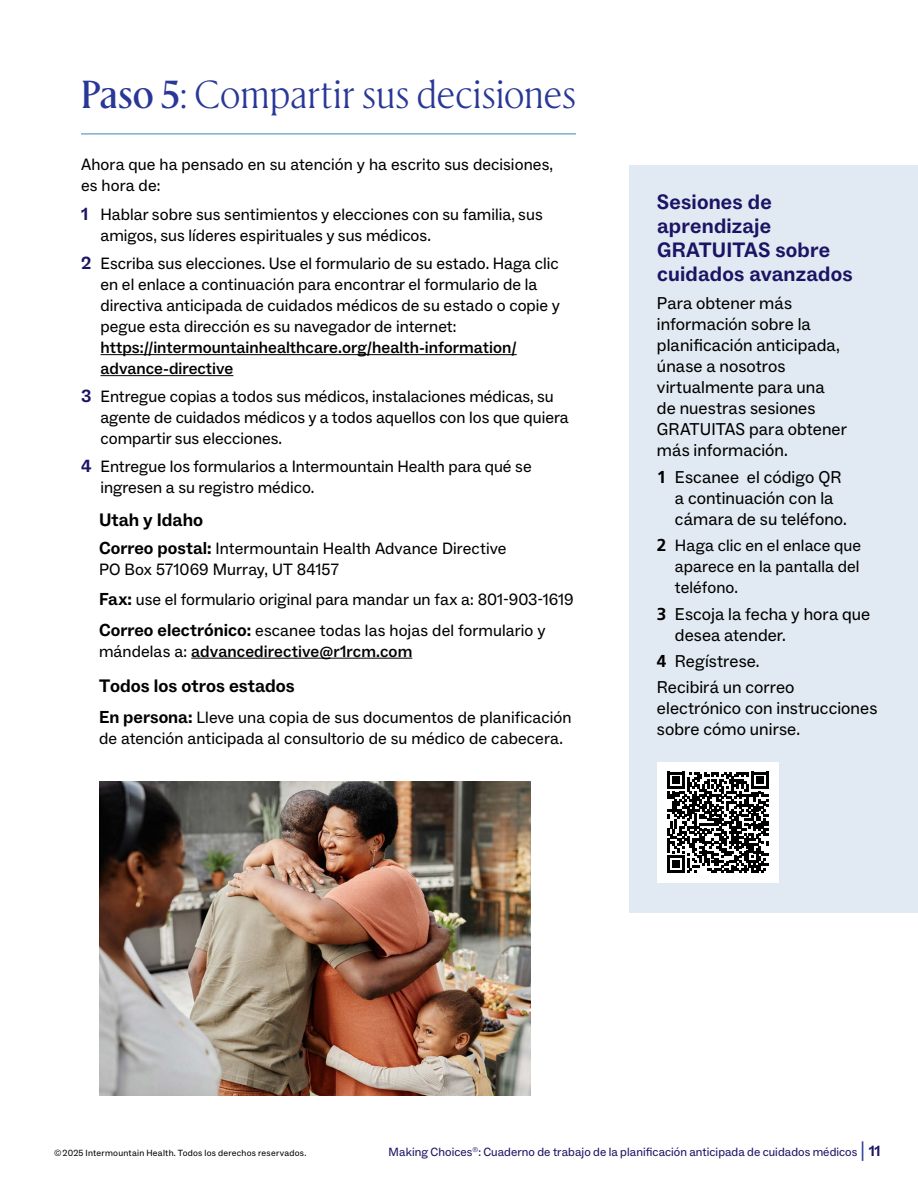
<style>
.page{position:relative;width:918px;height:1188px;background:#fff}
.page>*{position:absolute;margin:0;border:0;box-sizing:border-box;transform-origin:0 0}
.head_1{font:39px "Rector";letter-spacing:.005em;color:#293896}
.head_3{font:700 21px/24px "ABC Social";letter-spacing:.01em;color:#1b1464}
.Main{font:700 18.15px "ABC Social";color:#000}
.Main_table{font:17.25px/21px "ABC Social";letter-spacing:.005em;color:#000}
.Main-2{font:16.5px/21px "ABC Social";letter-spacing:.005em;color:#000}
.t1{font:700 15px "ABC Social";color:#1b1464}
.t2{font:12px "ABC Social";letter-spacing:.005em;color:#1b1464}
.t3{font:9px "ABC Social";letter-spacing:.025em;color:#000}
.s1{font-weight:500}
.s2{font-weight:700;font-size:17.85px;color:#1b1464}
.s3{font-weight:700;font-size:17.4px}
.s4{font-family:"Frutiger LT Std";font-weight:700}
.s5{font-family:"Frutiger LT Std";font-weight:700;font-size:17.25px}
.s6{font-weight:400;font-size:19.5px;color:#293896}
</style>
<div class="page">
<hr style="left:100px;top:354px;width:417px;height:1px;background:#000">
<hr style="left:100px;top:375px;width:133px;height:1px;background:#000">
<hr style="left:191px;top:658px;width:221px;height:1px;background:#000">
<hr style="left:81px;top:133px;width:495px;height:2px;background:#7cafd1">
<div style="left:630px;top:165px;width:288px;height:748px;background:#e1eaf2"></div>
<div style="left:657px;top:762px;width:122px;height:121px;background:#fff"></div>
<svg style="left:667px;top:772px;width:101px;height:101px"></svg>
<img style="left:99px;top:782px;width:432px;height:313px">
<p class="head_1" style="left:81px;top:68px;width:497px"><span class="s1">Paso 5</span>: Compartir sus decisiones</p>
<p class="Main-2" style="left:81px;top:154px;width:474px">Ahora que ha pensado en su atención y ha escrito sus decisiones, es hora de:</p>
<p class="Main-2" style="left:100px;top:205px;width:444px;text-indent:-20px"><span class="s2">1</span> Hablar sobre sus sentimientos y elecciones con su familia, sus amigos, sus líderes espirituales y sus médicos.</p>
<p class="Main-2" style="left:100px;top:253px;width:461px;text-indent:-20px"><span class="s2">2</span> Escriba sus elecciones. Use el formulario de su estado. Haga clic en el enlace a continuación para encontrar el formulario de la directiva anticipada de cuidados médicos de su estado o copie y pegue esta dirección es su navegador de internet: <span class="s1">https://intermountainhealthcare.org/health-information/ advance-directive</span></p>
<p class="Main-2" style="left:100px;top:386px;width:470px;text-indent:-20px"><span class="s2">3</span> Entregue copias a todos sus médicos, instalaciones médicas, su agente de cuidados médicos y a todos aquellos con los que quiera compartir sus elecciones.</p>
<p class="Main-2" style="left:100px;top:456px;width:433px;text-indent:-20px"><span class="s2">4</span> Entregue los formularios a Intermountain Health para qué se ingresen a su registro médico.</p>
<p class="Main" style="left:99px;top:509px;width:106px">Utah y Idaho</p>
<p class="Main-2" style="left:99px;top:538px;width:409px"><span class="s3">Correo postal:</span> Intermountain Health Advance Directive<br>PO Box 571069 Murray, UT 84157</p>
<p class="Main-2" style="left:99px;top:590px;width:476px"><span class="s3">Fax:</span> use el formulario original para mandar un fax a: 801-903-1619</p>
<p class="Main-2" style="left:99px;top:620px;width:448px"><span class="s3">Correo electrónico:</span> escanee todas las hojas del formulario y mándelas a: <span class="s1">advancedirective@r1rcm.com</span></p>
<p class="Main" style="left:99px;top:675px;width:197px">Todos los otros estados</p>
<p class="Main-2" style="left:99px;top:707px;width:474px"><span class="s3">En persona:</span> Lleve una copia de sus documentos de planificación de atención anticipada al consultorio de su médico de cabecera.</p>
<p class="head_3" style="left:657px;top:190px;width:197px">Sesiones de aprendizaje<br>GRATUITAS sobre cuidados avanzados</p>
<p class="Main_table" style="left:657px;top:293px;width:191px">Para obtener más información sobre la planificación anticipada, únase a nosotros virtualmente para una de nuestras sesiones<br>GRATUITAS para obtener más información.</p>
<p class="Main_table" style="left:675px;top:467px;width:173px;text-indent:-18px"><span class="s4">1</span> Escanee el código QR a continuación con la cámara de su teléfono.</p>
<p class="Main-2" style="left:675px;top:535px;width:188px;text-align:justify;text-indent:-18px"><span class="s5">2</span> Haga clic en el enlace que aparece en la pantalla del teléfono.</p>
<p class="Main_table" style="left:675px;top:603px;width:197px;text-indent:-18px"><span class="s4">3</span> Escoja la fecha y hora que desea atender.</p>
<p class="Main_table" style="left:657px;top:651px;width:104px"><span class="s4">4</span> Regístrese.</p>
<p class="Main_table" style="left:657px;top:677px;width:222px">Recibirá un correo electrónico con instrucciones sobre cómo unirse.</p>
<p class="t3" style="left:54px;top:1147px;width:254px">© 2025 Intermountain Health. Todos los derechos reservados.</p>
<p class="t2" style="left:389px;top:1144px;width:470px">Making Choices<sup>®</sup>: Cuaderno de trabajo de la planificación anticipada de cuidados médicos</p>
<p class="t1" style="left:861px;top:1142px;width:22px"><span class="s6">|</span> 11</p>
</div>
